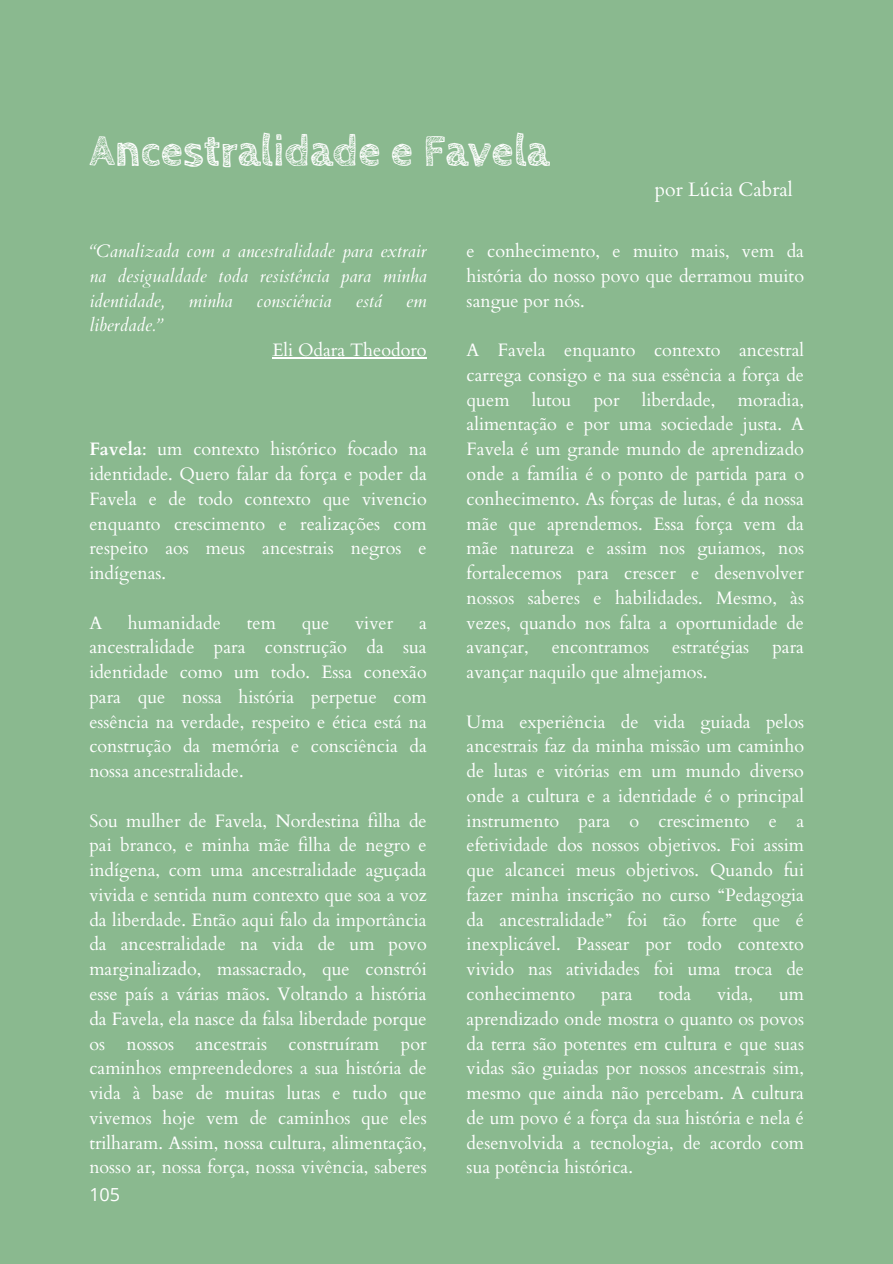
<style>
.page{position:relative;width:893px;height:1264px;background:#fff}
.page>*{position:absolute;margin:0;border:0;box-sizing:border-box;transform-origin:0 0}
.t1{font:700 45px "Cabin Sketch";color:#fff}
.t2{font:19.5px "Cardo";color:#fff}
.t3{font:18px/24.8px "Cardo";color:#fff;text-align:justify}
.t4{font:italic 18px/24.8px "Cardo";color:#fff;text-align:justify}
.t5{font:18px "Open Sans";color:#fff}
.s1{font-weight:700}
.s2{color:#8ab98f}
</style>
<div class="page">
<div style="left:0;top:0;width:892px;height:1263px;background:#8ab98f"></div>
<hr style="left:272px;top:357px;width:155px;height:1px;background:#fff">
<h1 class="t1" style="left:89px;top:126px;width:461px">Ancestralidade e Favela</h1>
<p class="t2" style="left:654px;top:177px;width:140px">por Lúcia Cabral</p>
<p class="t4" style="left:89px;top:239px;width:339px">“Canalizada com a ancestralidade para extrair na desigualdade toda resistência para minha identidade,</p>
<p class="t4" style="left:188px;top:288px;width:45px">minha</p>
<p class="t4" style="left:257px;top:288px;width:76px">consciência</p>
<p class="t4" style="left:356px;top:288px;width:27px">está</p>
<p class="t4" style="left:406px;top:288px;width:22px">em</p>
<p class="t4" style="left:89px;top:313px;width:74px">liberdade.”</p>
<p class="t3" style="left:272px;top:338px;width:156px">Eli Odara Theodoro</p>
<p class="t3" style="left:89px;top:437px;width:339px"><span class="s1">Favela</span>: um contexto histórico focado na identidade. Quero falar da força e poder da Favela e de todo contexto que vivencio enquanto crescimento e realizações com respeito aos meus ancestrais negros e indígenas.</p>
<p class="t3" style="left:89px;top:610px;width:14px">A</p>
<p class="t3" style="left:128px;top:610px;width:95px">humanidade</p>
<p class="t3" style="left:247px;top:610px;width:31px">tem</p>
<p class="t3" style="left:302px;top:610px;width:29px">que</p>
<p class="t3" style="left:355px;top:610px;width:39px">viver</p>
<p class="t3" style="left:89px;top:610px;width:339px;text-indent:329px">a ancestralidade para construção da sua identidade como um todo. Essa conexão para que nossa história perpetue com essência na verdade, respeito e ética está na construção da memória e consciência da nossa ancestralidade.</p>
<p class="t3" style="left:89px;top:808px;width:339px">Sou mulher de Favela, Nordestina filha de pai branco, e minha mãe filha de negro e indígena, com uma ancestralidade aguçada vivida e sentida num contexto que soa a voz da liberdade. Então aqui falo da importância da ancestralidade na vida de um povo marginalizado, massacrado, que constrói esse país a várias mãos. Voltando a história da Favela, ela nasce da falsa liberdade porque os nossos ancestrais construíram por caminhos empreendedores a sua história de vida à base de muitas lutas e tudo que vivemos hoje vem de caminhos que eles trilharam. Assim, nossa cultura, alimentação, nosso ar, nossa força, nossa vivência, saberes <span class="s2">e</span></p>
<p class="t5" style="left:89px;top:1181px;width:32px">105</p>
<p class="t3" style="left:466px;top:239px;width:339px">e conhecimento, e muito mais, vem da história do nosso povo que derramou muito sangue por nós.</p>
<p class="t3" style="left:466px;top:338px;width:339px">A Favela enquanto contexto ancestral carrega consigo e na sua essência a força de quem lutou por liberdade, moradia, alimentação e por uma sociedade justa. A Favela é um grande mundo de aprendizado onde a família é o ponto de partida para o conhecimento. As forças de lutas, é da nossa mãe que aprendemos. Essa força vem da mãe natureza e assim nos guiamos, nos fortalecemos para crescer e desenvolver nossos saberes e habilidades. Mesmo, às vezes, quando nos falta a oportunidade de avançar,</p>
<p class="t3" style="left:551px;top:635px;width:99px">encontramos</p>
<p class="t3" style="left:672px;top:635px;width:78px">estratégias</p>
<p class="t3" style="left:772px;top:635px;width:33px">para</p>
<p class="t3" style="left:466px;top:660px;width:242px">avançar naquilo que almejamos.</p>
<p class="t3" style="left:466px;top:709px;width:339px">Uma experiência de vida guiada pelos ancestrais faz da minha missão um caminho de lutas e vitórias em um mundo diverso onde a cultura e a identidade é o principal instrumento para o crescimento e a efetividade dos nossos objetivos. Foi assim que alcancei meus objetivos. Quando fui fazer minha inscrição no curso “Pedagogia da ancestralidade” foi tão forte que é inexplicável. Passear por todo contexto vivido nas atividades foi uma troca de conhecimento</p>
<p class="t3" style="left:601px;top:981px;width:33px">para</p>
<p class="t3" style="left:658px;top:981px;width:34px">toda</p>
<p class="t3" style="left:717px;top:981px;width:38px">vida,</p>
<p class="t3" style="left:466px;top:981px;width:339px;text-indent:312px">um aprendizado onde mostra o quanto os povos da terra são potentes em cultura e que suas vidas são guiadas por nossos ancestrais sim, mesmo que ainda não percebam. A cultura de um povo é a força da sua história e nela é desenvolvida a tecnologia, de acordo com sua potência histórica.</p>
</div>
